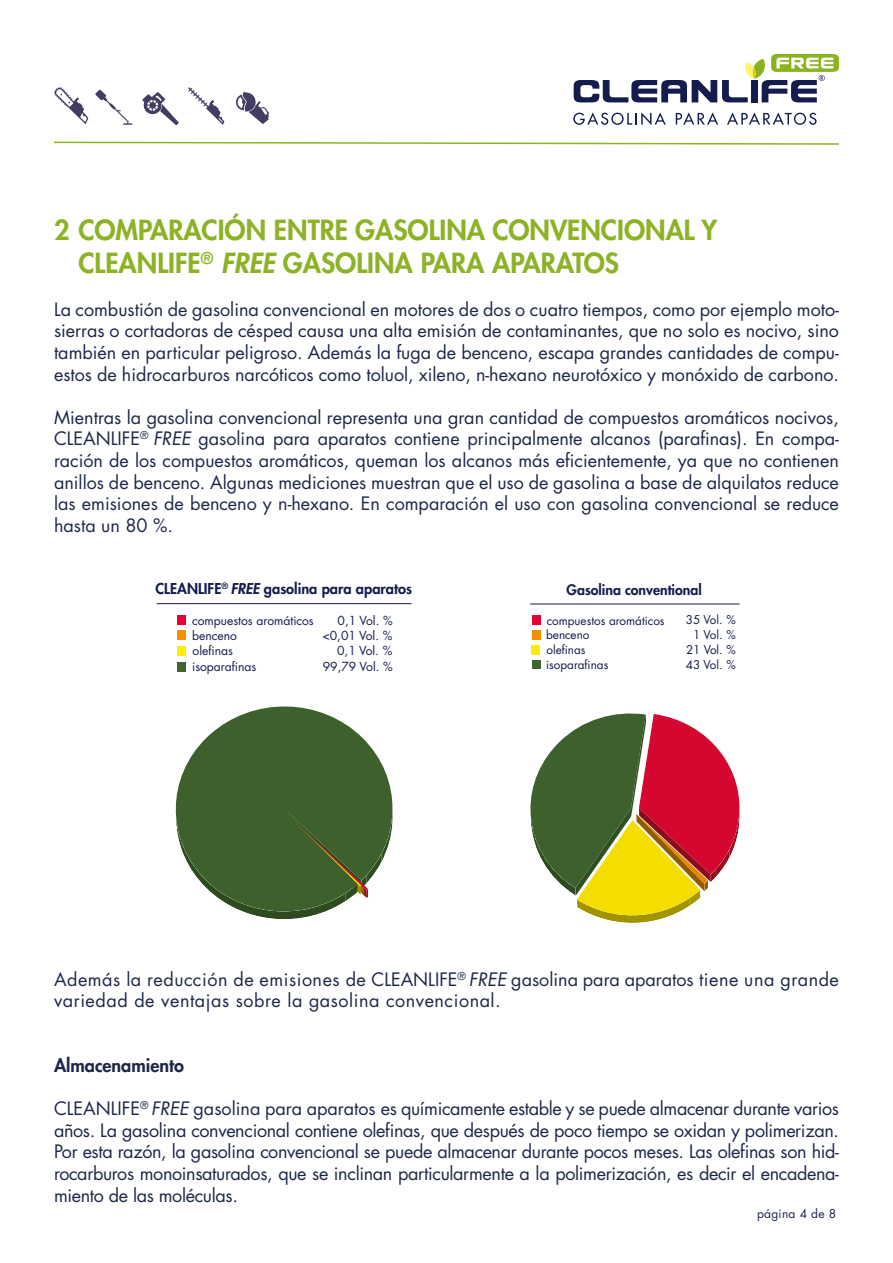
<style>
.page{position:relative;width:893px;height:1263px;background:#fff}
.page>*{position:absolute;margin:0;border:0;box-sizing:border-box;transform-origin:0 0}
.t1{font:800 27px/32.4px "Futura LT Pro";color:#8db225}
.t2{font:18px/21.6px "Futura LT Pro";color:#1d2749;text-align:justify}
.t3{font:18px/21.6px "Futura LT Pro";letter-spacing:.03em;color:#1d2749}
.t4{font:800 18px "Futura LT Pro";color:#1d2749}
.t5{font:800 14.55px "Futura LT Pro";color:#141b4d}
.t6{font:800 14.1px "Futura LT Pro";color:#141b4d}
.t7{font:12.15px "Futura LT Pro";color:#141b4d}
.t8{font:12px "Futura LT Pro";letter-spacing:.02em;color:#1d2749}
.t9{font:11.7px "Futura LT Pro";color:#141b4d}
.s1{font-style:italic}
</style>
<div class="page">
<svg style="left:54px;top:141px;width:785px;height:4px"></svg>
<svg style="left:574px;top:54px;width:265px;height:48px"></svg>
<svg style="left:573px;top:112px;width:93px;height:13px"></svg>
<svg style="left:676px;top:112px;width:42px;height:13px"></svg>
<svg style="left:727px;top:112px;width:89px;height:13px"></svg>
<svg style="left:142px;top:92px;width:37px;height:33px"></svg>
<svg style="left:54px;top:87px;width:34px;height:37px"></svg>
<svg style="left:235px;top:92px;width:34px;height:32px"></svg>
<svg style="left:95px;top:90px;width:38px;height:35px"></svg>
<svg style="left:188px;top:87px;width:36px;height:38px"></svg>
<div style="left:177px;top:615px;width:9px;height:10px;background:#e40234"></div>
<div style="left:177px;top:631px;width:9px;height:9px;background:#f39200"></div>
<div style="left:177px;top:646px;width:9px;height:10px;background:#ffed00"></div>
<div style="left:177px;top:662px;width:9px;height:9px;background:#40652e"></div>
<hr style="left:157px;top:603px;width:254px;height:1px;background:#141b4d">
<svg style="left:175px;top:706px;width:218px;height:214px;fill:#3d602c"></svg>
<svg style="left:530px;top:713px;width:210px;height:210px"></svg>
<div style="left:532px;top:615px;width:8px;height:9px;background:#e40234"></div>
<div style="left:532px;top:630px;width:8px;height:9px;background:#f39200"></div>
<div style="left:532px;top:645px;width:8px;height:9px;background:#ffed00"></div>
<div style="left:532px;top:660px;width:8px;height:9px;background:#40652e"></div>
<hr style="left:530px;top:604px;width:209px;height:1px;background:#141b4d">
<h1 class="t1" style="left:78px;top:213px;width:640px;text-indent:-24px">2 COMPARACIÓN ENTRE GASOLINA CONVENCIONAL Y<br>CLEANLIFE<sup>®</sup> <span class="s1">FREE</span> GASOLINA PARA APARATOS</h1>
<p class="t2" style="left:54px;top:298px;width:786px">La combustión de gasolina convencional en motores de dos o cuatro tiempos, como por ejemplo moto&shy;sierras o cortadoras de césped causa una alta emisión de contaminantes, que no solo es nocivo, sino también en particular peligroso. Además la fuga de benceno, escapa grandes cantidades de compu&shy;estos de hidrocarburos narcóticos como toluol, xileno, n-hexano neurotóxico y monóxido de carbono.</p>
<p class="t2" style="left:54px;top:406px;width:786px">Mientras la gasolina convencional representa una gran cantidad de compuestos aromáticos nocivos, CLEANLIFE<sup>®</sup> <span class="s1">FREE</span> gasolina para aparatos contiene principalmente alcanos (parafinas). En compa&shy;ración de los compuestos aromáticos, queman los alcanos más eficientemente, ya que no contienen anillos de benceno. Algunas mediciones muestran que el uso de gasolina a base de alquilatos reduce las emisiones de benceno y n-hexano. En comparación el uso con gasolina convencional se reduce hasta un 80 %.</p>
<p class="t5" style="left:156px;top:578px;width:258px">CLEANLIFE<sup>®</sup> <span class="s1">FREE</span> gasolina para aparatos</p>
<p class="t7" style="left:338px;top:612px;width:57px">0,1 Vol. %</p>
<p class="t7" style="left:192px;top:627px;width:46px">benceno</p>
<p class="t7" style="left:322px;top:627px;width:72px">&lt;0,01 Vol. %</p>
<p class="t7" style="left:192px;top:612px;width:123px">compuestos aromáticos</p>
<p class="t7" style="left:193px;top:642px;width:42px">olefinas</p>
<p class="t7" style="left:337px;top:642px;width:57px">0,1 Vol. %</p>
<p class="t7" style="left:192px;top:658px;width:66px">isoparafinas</p>
<p class="t7" style="left:323px;top:658px;width:72px">99,79 Vol. %</p>
<p class="t6" style="left:567px;top:579px;width:137px">Gasolina conventional</p>
<p class="t9" style="left:547px;top:612px;width:119px">compuestos aromáticos</p>
<p class="t9" style="left:686px;top:612px;width:51px">35 Vol. %</p>
<p class="t9" style="left:546px;top:627px;width:45px">benceno</p>
<p class="t9" style="left:693px;top:627px;width:44px">1 Vol. %</p>
<p class="t9" style="left:546px;top:642px;width:41px">olefinas</p>
<p class="t9" style="left:686px;top:642px;width:51px">21 Vol. %</p>
<p class="t9" style="left:546px;top:657px;width:64px">isoparafinas</p>
<p class="t9" style="left:686px;top:657px;width:51px">43 Vol. %</p>
<p class="t3" style="left:54px;top:968px;width:786px">Además la reducción de emisiones de CLEANLIFE<sup>®</sup> <span class="s1">FREE</span> gasolina para aparatos tiene una grande variedad de ventajas sobre la gasolina convencional.</p>
<p class="t4" style="left:54px;top:1051px;width:131px">Almacenamiento</p>
<p class="t2" style="left:54px;top:1097px;width:786px">CLEANLIFE<sup>®</sup> <span class="s1">FREE</span> gasolina para aparatos es químicamente estable y se puede almacenar durante varios años. La gasolina convencional contiene olefinas, que después de poco tiempo se oxidan y polimerizan.<br>Por esta razón, la gasolina convencional se puede almacenar durante pocos meses. Las olefinas son hid&shy;rocarburos monoinsaturados, que se inclinan particularmente a la polimerización, es decir el encadena&shy;miento de las moléculas.</p>
<p class="t8" style="left:757px;top:1205px;width:81px">página 4 de 8</p>
</div>
